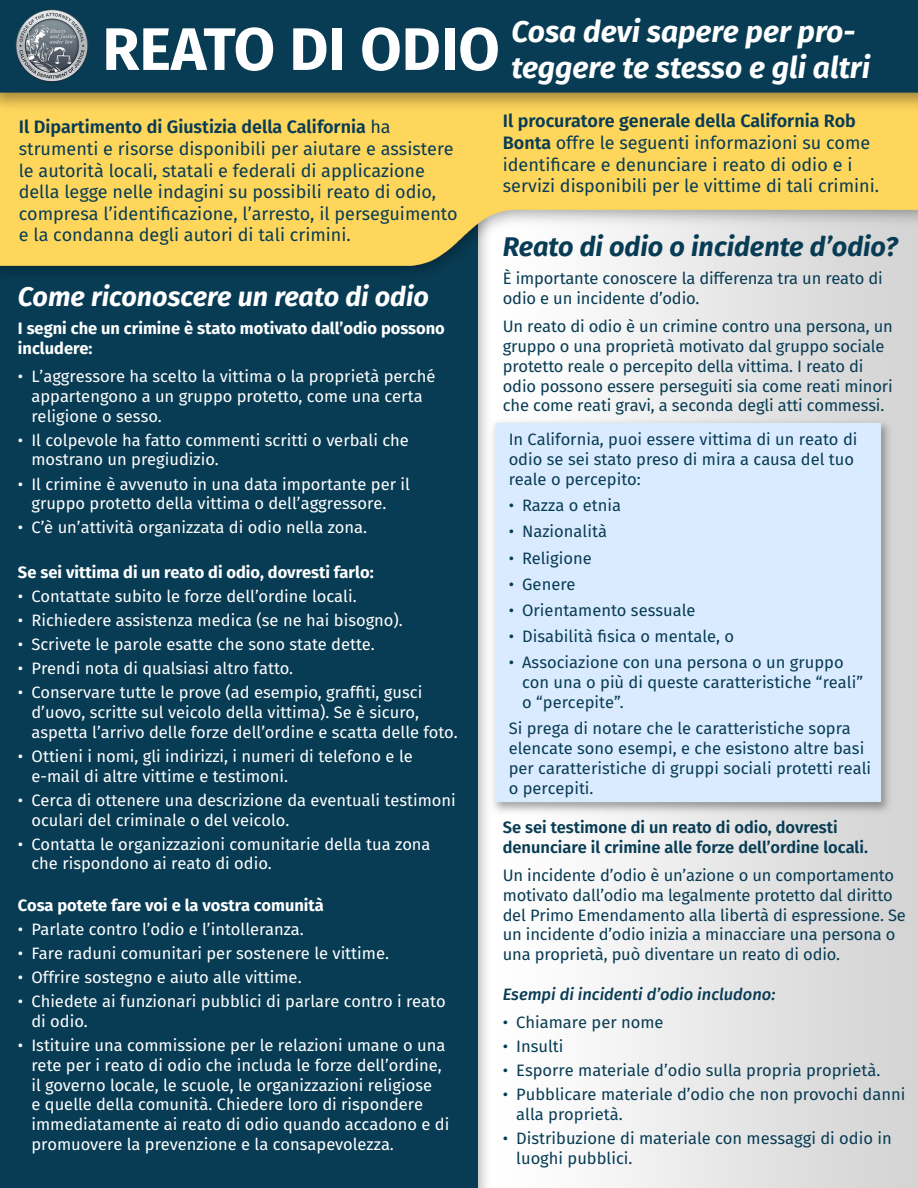
<style>
.page{position:relative;width:918px;height:1188px;background:#fff}
.page>*{position:absolute;margin:0;border:0;box-sizing:border-box;transform-origin:0 0}
.t1{font:700 60px "Fira Sans";color:#fff}
.t2{font:italic 700 30px/36px "Fira Sans";color:#fff}
.t3{font:italic 700 27px "Fira Sans";color:#fff}
.t4{font:italic 700 27px "Fira Sans";color:#083c54}
.t5{font:18px/21.6px "Fira Sans";color:#083c54}
.t6{font:16.5px/19.8px "Fira Sans";color:#fff}
.t7{font:16.5px/19.8px "Fira Sans";letter-spacing:-.01em;color:#083c54}
.t8{font:700 16.5px/19.8px "Fira Sans";color:#fff}
.t9{font:600 16.5px/19.8px "Fira Sans";color:#083c54}
.t10{font:italic 500 16.5px "Fira Sans";color:#083c54}
.s1{font-weight:600}
</style>
<div class="page">
<img style="left:0;top:0;width:918px;height:1188px">
<h1 class="t1" style="left:102px;top:-1px;width:399px">REATO DI ODIO</h1>
<h2 class="t2" style="left:512px;top:12px;width:360px">Cosa devi sapere per pro&shy;teggere te stesso e gli altri</h2>
<p class="t5" style="left:19px;top:116px;width:440px"><span class="s1">Il Dipartimento di Giustizia della California</span> ha strumenti e risorse disponibili per aiutare e assistere le autorità locali, statali e federali di applicazione della legge nelle indagini su possibili reato di odio, compresa l’identificazione, l’arresto, il perseguimento e la condanna degli autori di tali crimini.</p>
<p class="t5" style="left:503px;top:110px;width:378px"><span class="s1">Il procuratore generale della California Rob Bonta</span> offre le seguenti informazioni su come identificare e denunciare i reato di odio e i servizi disponibili per le vittime di tali crimini.</p>
<h3 class="t3" style="left:18px;top:273px;width:413px">Come riconoscere un reato di odio</h3>
<h4 class="t8" style="left:18px;top:317px;width:428px">I segni che un crimine è stato motivato dall’odio possono includere:</h4>
<p class="t6" style="left:31px;top:366px;width:405px;text-indent:-13px">• L’aggressore ha scelto la vittima o la proprietà perché appartengono a un gruppo protetto, come una certa religione o sesso.</p>
<p class="t6" style="left:31px;top:430px;width:379px;text-indent:-13px">• Il colpevole ha fatto commenti scritti o verbali che mostrano un pregiudizio.</p>
<p class="t6" style="left:31px;top:474px;width:380px;text-indent:-13px">• Il crimine è avvenuto in una data importante per il gruppo protetto della vittima o dell’aggressore.</p>
<p class="t6" style="left:18px;top:518px;width:351px">• C’è un’attività organizzata di odio nella zona.</p>
<h4 class="t8" style="left:18px;top:561px;width:357px">Se sei vittima di un reato di odio, dovresti farlo:</h4>
<p class="t6" style="left:18px;top:586px;width:340px">• Contattate subito le forze dell’ordine locali.</p>
<p class="t6" style="left:18px;top:610px;width:386px">• Richiedere assistenza medica (se ne hai bisogno).</p>
<p class="t6" style="left:18px;top:634px;width:358px">• Scrivete le parole esatte che sono state dette.</p>
<p class="t6" style="left:18px;top:659px;width:277px">• Prendi nota di qualsiasi altro fatto.</p>
<p class="t6" style="left:31px;top:683px;width:428px;text-indent:-13px">• Conservare tutte le prove (ad esempio, graffiti, gusci d’uovo, scritte sul veicolo della vittima). Se è sicuro, aspetta l’arrivo delle forze dell’ordine e scatta delle foto.</p>
<p class="t6" style="left:31px;top:746px;width:383px;text-indent:-13px">• Ottieni i nomi, gli indirizzi, i numeri di telefono e le e-mail di altre vittime e testimoni.</p>
<p class="t6" style="left:31px;top:790px;width:426px;text-indent:-13px">• Cerca di ottenere una descrizione da eventuali testimoni oculari del criminale o del veicolo.</p>
<p class="t6" style="left:31px;top:834px;width:401px;text-indent:-13px">• Contatta le organizzazioni comunitarie della tua zona che rispondono ai reato di odio.</p>
<h4 class="t8" style="left:18px;top:894px;width:307px">Cosa potete fare voi e la vostra comunità</h4>
<p class="t6" style="left:18px;top:919px;width:287px">• Parlate contro l’odio e l’intolleranza.</p>
<p class="t6" style="left:18px;top:943px;width:373px">• Fare raduni comunitari per sostenere le vittime.</p>
<p class="t6" style="left:18px;top:967px;width:285px">• Offrire sostegno e aiuto alle vittime.</p>
<p class="t6" style="left:31px;top:992px;width:416px;text-indent:-13px">• Chiedete ai funzionari pubblici di parlare contro i reato di odio.</p>
<p class="t6" style="left:31px;top:1035px;width:419px;text-indent:-13px">• Istituire una commissione per le relazioni umane o una rete per i reato di odio che includa le forze dell’ordine, il governo locale, le scuole, le organizzazioni religiose<br>e quelle della comunità. Chiedere loro di rispondere immediatamente ai reato di odio quando accadono e di promuovere la prevenzione e la consapevolezza.</p>
<h3 class="t4" style="left:503px;top:224px;width:396px">Reato di odio o incidente d’odio?</h3>
<p class="t7" style="left:503px;top:268px;width:381px">È importante conoscere la differenza tra un reato di odio e un incidente d’odio.</p>
<p class="t7" style="left:503px;top:316px;width:392px">Un reato di odio è un crimine contro una persona, un gruppo o una proprietà motivato dal gruppo sociale protetto reale o percepito della vittima. I reato di odio possono essere perseguiti sia come reati minori che come reati gravi, a seconda degli atti commessi.</p>
<p class="t7" style="left:509px;top:430px;width:350px">In California, puoi essere vittima di un reato di odio se sei stato preso di mira a causa del tuo reale o percepito:</p>
<p class="t7" style="left:509px;top:496px;width:114px">• Razza o etnia</p>
<p class="t7" style="left:509px;top:522px;width:100px">• Nazionalità</p>
<p class="t7" style="left:509px;top:548px;width:85px">• Religione</p>
<p class="t7" style="left:509px;top:574px;width:69px">• Genere</p>
<p class="t7" style="left:509px;top:600px;width:188px">• Orientamento sessuale</p>
<p class="t7" style="left:509px;top:626px;width:227px">• Disabilità fisica o mentale, o</p>
<p class="t7" style="left:522px;top:653px;width:342px;text-indent:-13px">• Associazione con una persona o un gruppo con una o più di queste caratteristiche “reali” o “percepite”.</p>
<p class="t7" style="left:509px;top:718px;width:364px">Si prega di notare che le caratteristiche sopra elencate sono esempi, e che esistono altre basi per caratteristiche di gruppi sociali protetti reali o percepiti.</p>
<h4 class="t9" style="left:503px;top:816px;width:367px">Se sei testimone di un reato di odio, dovresti denunciare il crimine alle forze dell’ordine locali.</h4>
<p class="t7" style="left:503px;top:865px;width:405px">Un incidente d’odio è un’azione o un comportamento motivato dall’odio ma legalmente protetto dal diritto del Primo Emendamento alla libertà di espressione. Se un incidente d’odio inizia a minacciare una persona o una proprietà, può diventare un reato di odio.</p>
<h4 class="t10" style="left:503px;top:981px;width:274px">Esempi di incidenti d’odio includono:</h4>
<p class="t7" style="left:503px;top:1013px;width:162px">• Chiamare per nome</p>
<p class="t7" style="left:503px;top:1037px;width:62px">• Insulti</p>
<p class="t7" style="left:503px;top:1061px;width:379px">• Esporre materiale d’odio sulla propria proprietà.</p>
<p class="t7" style="left:516px;top:1085px;width:391px;text-indent:-13px">• Pubblicare materiale d’odio che non provochi danni alla proprietà.</p>
<p class="t7" style="left:516px;top:1129px;width:377px;text-indent:-13px">• Distribuzione di materiale con messaggi di odio in luoghi pubblici.</p>
</div>
